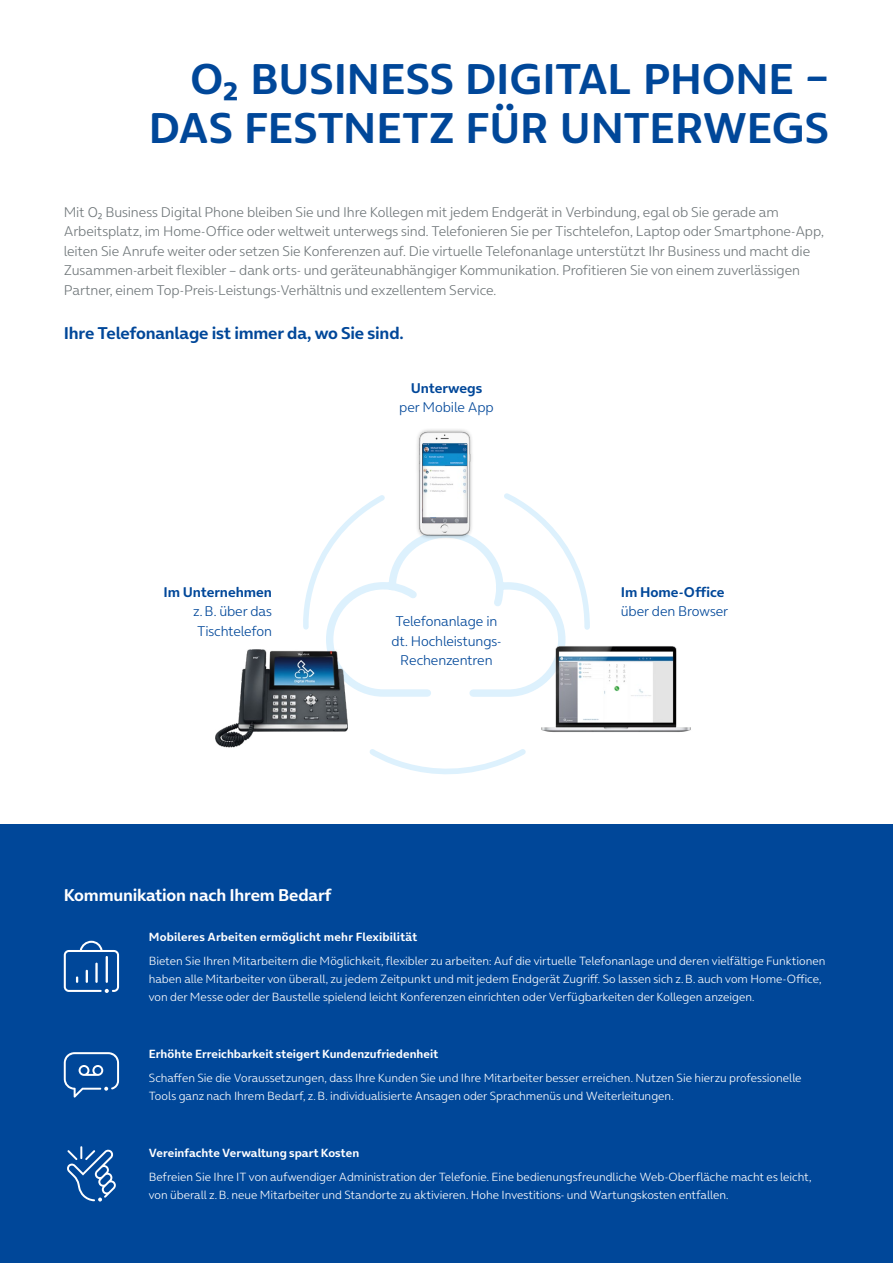
<style>
.page{position:relative;width:893px;height:1263px;background:#fff}
.page>*{position:absolute;margin:0;border:0;box-sizing:border-box;transform-origin:0 0}
.t1{font:700 43.5px/49.5px "On Air";letter-spacing:-.005em;color:#004799;text-align:right}
.t2{font:700 17.25px "On Air";letter-spacing:-.01em;color:#004799}
.t3{font:700 17.25px "On Air";letter-spacing:-.01em;color:#fff}
.t4{font:300 14.25px/19.5px "On Air";letter-spacing:-.01em;color:#70777a}
.t5{font:300 14.25px/19.5px "On Air";letter-spacing:-.01em;color:#004799;text-align:center}
.t6{font:700 14.25px "On Air";letter-spacing:-.005em;color:#004799}
.t7{font:300 12px/18px "On Air";letter-spacing:-.005em;color:#fff}
.t8{font:700 12px "On Air";letter-spacing:.005em;color:#fff}
</style>
<div class="page">
<div style="left:0;top:825px;width:893px;height:438px;background:#004799"></div>
<svg style="left:370px;top:749px;width:154px;height:25px"></svg>
<svg style="left:303px;top:493px;width:285px;height:204px"></svg>
<img style="left:524px;top:601px;width:167px;height:153px">
<img style="left:215px;top:649px;width:132px;height:99px">
<img style="left:412px;top:429px;width:65px;height:118px">
<div style="left:409px;top:433px;width:72px;height:92px;background:#1a1a18;opacity:.3"></div>
<svg style="left:64px;top:941px;width:55px;height:52px"></svg>
<svg style="left:67px;top:1146px;width:49px;height:55px"></svg>
<svg style="left:64px;top:1052px;width:55px;height:45px"></svg>
<h1 class="t1" style="left:149px;top:49px;width:682px">Ooo2 BUSINESS DIGITAL PHONE –<br>DAS FESTNETZ FÜR UNTERWEGS</h1>
<p class="t4" style="left:64px;top:201px;width:762px">Mit Ooo2 Business Digital Phone bleiben Sie und Ihre Kollegen mit jedem Endgerät in Verbindung, egal ob Sie gerade am Arbeitsplatz, im Home-Office oder weltweit unterwegs sind. Telefonieren Sie per Tischtelefon, Laptop oder Smartphone-App, leiten Sie Anrufe weiter oder setzen Sie Konferenzen auf. Die virtuelle Telefonanlage unterstützt Ihr Business und macht die Zusammen-arbeit flexibler – dank orts- und geräteunabhängiger Kommunikation. Profitieren Sie von einem zuverlässigen Partner, einem Top-Preis-Leistungs-Verhältnis und exzellentem Service.</p>
<h2 class="t2" style="left:64px;top:318px;width:342px">Ihre Telefonanlage ist immer da, wo Sie sind.</h2>
<p class="t6" style="left:163px;top:580px;width:110px">Im Unternehmen</p>
<p class="t5" style="left:193px;top:600px;width:81px;text-align:left">z. B. über das<br>Tischtelefon</p>
<p class="t6" style="left:411px;top:375px;width:73px">Unterwegs</p>
<p class="t5" style="left:399px;top:396px;width:96px">per Mobile App</p>
<p class="t5" style="left:392px;top:610px;width:111px">Telefonanlage in dt. Hochleistungs-<br>Rechenzentren</p>
<h2 class="t3" style="left:64px;top:880px;width:269px">Kommunikation nach Ihrem Bedarf</h2>
<p class="t6" style="left:621px;top:580px;width:105px">Im Home-Office</p>
<p class="t5" style="left:621px;top:600px;width:109px">über den Browser</p>
<p class="t8" style="left:149px;top:926px;width:270px">Mobileres Arbeiten ermöglicht mehr Flexibilität</p>
<p class="t7" style="left:149px;top:951px;width:678px">Bieten Sie Ihren Mitarbeitern die Möglichkeit, flexibler zu arbeiten: Auf die virtuelle Telefonanlage und deren vielfältige Funktionen haben alle Mitarbeiter von überall, zu jedem Zeitpunkt und mit jedem Endgerät Zugriff. So lassen sich z. B. auch vom Home-Office, von der Messe oder der Baustelle spielend leicht Konferenzen einrichten oder Verfügbarkeiten der Kollegen anzeigen.</p>
<p class="t8" style="left:149px;top:1043px;width:291px">Erhöhte Erreichbarkeit steigert Kundenzufriedenheit</p>
<p class="t7" style="left:149px;top:1068px;width:654px">Schaffen Sie die Voraussetzungen, dass Ihre Kunden Sie und Ihre Mitarbeiter besser erreichen. Nutzen Sie hierzu professionelle<br>Tools ganz nach Ihrem Bedarf, z. B. individualisierte Ansagen oder Sprachmenüs und Weiterleitungen.</p>
<p class="t8" style="left:149px;top:1142px;width:212px">Vereinfachte Verwaltung spart Kosten</p>
<p class="t7" style="left:149px;top:1167px;width:664px">Befreien Sie Ihre IT von aufwendiger Administration der Telefonie. Eine bedienungsfreundliche Web-Oberfläche macht es leicht, von überall z. B. neue Mitarbeiter und Standorte zu aktivieren. Hohe Investitions- und Wartungskosten entfallen.</p>
</div>
